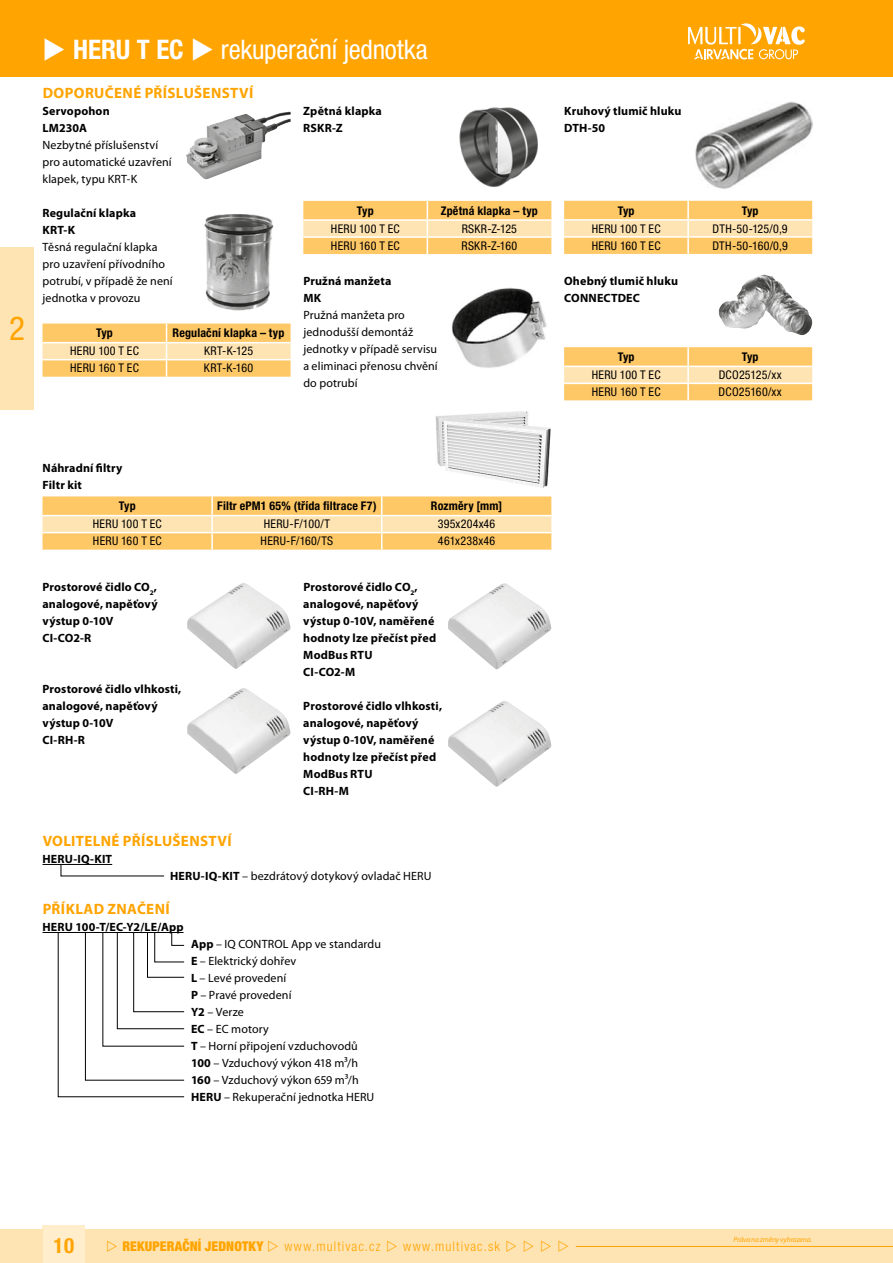
<style>
.page{position:relative;width:893px;height:1263px;background:#fff}
.page>*{position:absolute;margin:0;border:0;box-sizing:border-box;transform-origin:0 0}
.t1{font:condensed 33px "Helvetica Neue LT Pro";color:#ffa400}
.t2{font:condensed 27px "Helvetica Neue LT Pro";letter-spacing:-.01em;color:#fff}
.t3{font:700 condensed 21px "Helvetica Neue LT Pro";color:#ffa400}
.t4{font:700 15px "Myriad Pro";letter-spacing:.025em;color:#ffa400}
.t5{font:300 condensed 13.5px "Helvetica Neue LT Pro";letter-spacing:.085em;color:#ffa400}
.t6{font:900 condensed 13.5px "Helvetica Neue LT Pro";letter-spacing:.01em;color:#ffa400}
.t7{font:700 12px/17px "Myriad Pro";letter-spacing:.01em;color:#000}
.t8{font:12px/17px "Myriad Pro";letter-spacing:.01em;color:#000}
.t9{font:condensed 12px "Helvetica Neue LT Pro";letter-spacing:.025em;color:#000}
.t10{font:700 condensed 12px "Helvetica Neue LT Pro";letter-spacing:.015em;color:#000}
.t11{font:italic 7.5px "Myriad Pro";letter-spacing:-.015em;color:#ffa400}
.s1{font-weight:700}
</style>
<div class="page">
<div style="left:0;top:0;width:893px;height:77px;background:#ffa400"></div>
<div style="left:0;top:247px;width:34px;height:162px;background:#ffe4b3"></div>
<div style="left:43px;top:1225px;width:42px;height:38px;background:#ffedcc"></div>
<div style="left:0;top:1229px;width:43px;height:34px;background:#ffe4b3"></div>
<div style="left:85px;top:1229px;width:808px;height:34px;background:#ffe4b3"></div>
<hr style="left:576px;top:1246px;width:317px;height:1px;background:#ffa400">
<svg style="left:688px;top:23px;width:117px;height:37px"></svg>
<svg style="left:303px;top:201px;width:248px;height:53px;background:#ffd284"></svg>
<hr style="left:427px;top:219px;width:124px;height:2px;background:#fff">
<svg style="left:43px;top:324px;width:248px;height:53px;background:#ffd385"></svg>
<hr style="left:167px;top:342px;width:124px;height:1px;background:#fff">
<svg style="left:43px;top:496px;width:508px;height:54px;background:#ffd386"></svg>
<hr style="left:212px;top:515px;width:170px;height:1px;background:#fff">
<hr style="left:382px;top:515px;width:169px;height:1px;background:#fff">
<img style="left:186px;top:112px;width:105px;height:67px">
<img style="left:459px;top:107px;width:79px;height:81px">
<img style="left:451px;top:288px;width:96px;height:80px">
<img style="left:204px;top:214px;width:70px;height:97px">
<svg style="left:564px;top:201px;width:248px;height:53px;background:#ffd284"></svg>
<hr style="left:688px;top:219px;width:124px;height:2px;background:#fff">
<img style="left:695px;top:102px;width:117px;height:87px">
<img style="left:718px;top:275px;width:94px;height:60px">
<svg style="left:564px;top:347px;width:248px;height:53px;background:#ffd385"></svg>
<hr style="left:688px;top:366px;width:124px;height:1px;background:#fff">
<img style="left:436px;top:411px;width:115px;height:77px">
<img style="left:187px;top:583px;width:104px;height:86px">
<img style="left:187px;top:688px;width:104px;height:86px">
<img style="left:448px;top:583px;width:103px;height:87px">
<img style="left:448px;top:701px;width:103px;height:86px">
<hr style="left:43px;top:864px;width:69px;height:1px;background:#000">
<hr style="left:43px;top:932px;width:141px;height:1px;background:#000">
<svg style="left:60px;top:864px;width:105px;height:13px"></svg>
<svg style="left:57px;top:932px;width:128px;height:165px"></svg>
<h1 class="t1" style="left:9px;top:309px;width:17px">2</h1>
<h2 class="t2" style="left:43px;top:34px;width:387px">◆ <span class="s1">HERU T EC</span> ◆ rekuperační jednotka</h2>
<p class="t4" style="left:43px;top:83px;width:212px">DOPORUČENÉ PŘÍSLUŠENSTVÍ</p>
<p class="t7" style="left:43px;top:102px;width:69px">Servopohon<br>LM230A</p>
<p class="t8" style="left:43px;top:136px;width:131px">Nezbytné příslušenství pro automatické uzavření klapek, typu KRT-K</p>
<p class="t7" style="left:43px;top:204px;width:95px">Regulační klapka<br>KRT-K</p>
<p class="t8" style="left:43px;top:238px;width:132px">Těsná regulační klapka pro uzavření přívodního potrubí, v případě že není jednotka v provozu</p>
<p class="t10" style="left:96px;top:326px;width:18px">Typ</p>
<p class="t10" style="left:173px;top:326px;width:113px">Regulační klapka – typ</p>
<p class="t9" style="left:70px;top:344px;width:70px">HERU 100 T EC</p>
<p class="t9" style="left:204px;top:344px;width:51px">KRT-K-125</p>
<p class="t9" style="left:70px;top:361px;width:70px">HERU 160 T EC</p>
<p class="t9" style="left:204px;top:361px;width:51px">KRT-K-160</p>
<p class="t7" style="left:303px;top:102px;width:80px">Zpětná klapka<br>RSKR-Z</p>
<p class="t10" style="left:357px;top:203px;width:18px">Typ</p>
<p class="t10" style="left:441px;top:203px;width:99px">Zpětná klapka – typ</p>
<p class="t9" style="left:331px;top:222px;width:70px">HERU 100 T EC</p>
<p class="t9" style="left:462px;top:222px;width:57px">RSKR-Z-125</p>
<p class="t9" style="left:331px;top:239px;width:70px">HERU 160 T EC</p>
<p class="t9" style="left:461px;top:239px;width:57px">RSKR-Z-160</p>
<p class="t7" style="left:303px;top:272px;width:90px">Pružná manžeta<br>MK</p>
<p class="t8" style="left:303px;top:306px;width:136px">Pružná manžeta pro jednodušší demontáž jednotky v případě servisu a eliminaci přenosu chvění do potrubí</p>
<p class="t7" style="left:43px;top:459px;width:81px">Náhradní filtry<br>Filtr kit</p>
<p class="t10" style="left:119px;top:499px;width:18px">Typ</p>
<p class="t10" style="left:217px;top:499px;width:161px">Filtr ePM1 65% (třída filtrace F7)</p>
<p class="t10" style="left:431px;top:499px;width:73px">Rozměry [mm]</p>
<p class="t9" style="left:93px;top:517px;width:70px">HERU 100 T EC</p>
<p class="t9" style="left:264px;top:517px;width:68px">HERU-F/100/T</p>
<p class="t9" style="left:438px;top:517px;width:59px">395x204x46</p>
<p class="t9" style="left:93px;top:534px;width:70px">HERU 160 T EC</p>
<p class="t9" style="left:261px;top:534px;width:74px">HERU-F/160/TS</p>
<p class="t9" style="left:438px;top:534px;width:59px">461x238x46</p>
<p class="t7" style="left:43px;top:578px;width:117px">Prostorové čidlo CO<sub>2</sub>, analogové, napěťový výstup 0-10V<br>CI-CO2-R</p>
<p class="t7" style="left:43px;top:680px;width:140px">Prostorové čidlo vlhkosti, analogové, napěťový výstup 0-10V<br>CI-RH-R</p>
<p class="t7" style="left:303px;top:578px;width:134px">Prostorové čidlo CO<sub>2</sub>, analogové, napěťový výstup 0-10V, naměřené hodnoty lze přečíst před<br>ModBus RTU<br>CI-CO2-M</p>
<p class="t7" style="left:303px;top:697px;width:140px">Prostorové čidlo vlhkosti, analogové, napěťový výstup 0-10V, naměřené hodnoty lze přečíst před<br>ModBus RTU<br>CI-RH-M</p>
<p class="t4" style="left:43px;top:831px;width:191px">VOLITELNÉ PŘÍSLUŠENSTVÍ</p>
<p class="t7" style="left:43px;top:850px;width:71px">HERU-IQ-KIT</p>
<p class="t8" style="left:170px;top:867px;width:263px"><span class="s1">HERU-IQ-KIT</span> – bezdrátový dotykový ovladač HERU</p>
<p class="t4" style="left:43px;top:899px;width:129px">PŘÍKLAD ZNAČENÍ</p>
<p class="t7" style="left:43px;top:918px;width:143px">HERU 100-T/EC-Y2/LE/App</p>
<p class="t8" style="left:191px;top:935px;width:191px"><span class="s1">App</span> – IQ CONTROL App ve standardu<br><span class="s1">E</span> – Elektrický dohřev<br><span class="s1">L</span> – Levé provedení<br><span class="s1">P</span> – Pravé provedení<br><span class="s1">Y2</span> – Verze<br><span class="s1">EC</span> – EC motory<br><span class="s1">T</span> – Horní připojení vzduchovodů<br><span class="s1">100</span> – Vzduchový výkon 418 m³/h<br><span class="s1">160</span> – Vzduchový výkon 659 m³/h<br><span class="s1">HERU</span> – Rekuperační jednotka HERU</p>
<p class="t7" style="left:564px;top:102px;width:119px">Kruhový tlumič hluku<br>DTH-50</p>
<p class="t10" style="left:618px;top:203px;width:18px">Typ</p>
<p class="t10" style="left:742px;top:203px;width:18px">Typ</p>
<p class="t9" style="left:592px;top:221px;width:70px">HERU 100 T EC</p>
<p class="t9" style="left:713px;top:221px;width:77px">DTH-50-125/0,9</p>
<p class="t9" style="left:592px;top:238px;width:70px">HERU 160 T EC</p>
<p class="t9" style="left:712px;top:238px;width:77px">DTH-50-160/0,9</p>
<p class="t7" style="left:564px;top:272px;width:115px">Ohebný tlumič hluku<br>CONNECTDEC</p>
<p class="t10" style="left:618px;top:349px;width:18px">Typ</p>
<p class="t10" style="left:742px;top:349px;width:18px">Typ</p>
<p class="t9" style="left:592px;top:368px;width:70px">HERU 100 T EC</p>
<p class="t9" style="left:719px;top:368px;width:64px">DCO25125/xx</p>
<p class="t9" style="left:592px;top:385px;width:70px">HERU 160 T EC</p>
<p class="t9" style="left:719px;top:385px;width:65px">DCO25160/xx</p>
<h3 class="t3" style="left:53px;top:1233px;width:22px">10</h3>
<p class="t6" style="left:122px;top:1238px;width:143px">REKUPERAČNÍ JEDNOTKY</p>
<p class="t5" style="left:284px;top:1239px;width:98px">www.multivac.cz</p>
<p class="t5" style="left:403px;top:1239px;width:98px">www.multivac.sk</p>
<p class="t11" style="left:733px;top:1235px;width:80px">Práva na změny vyhrazena.</p>
</div>
